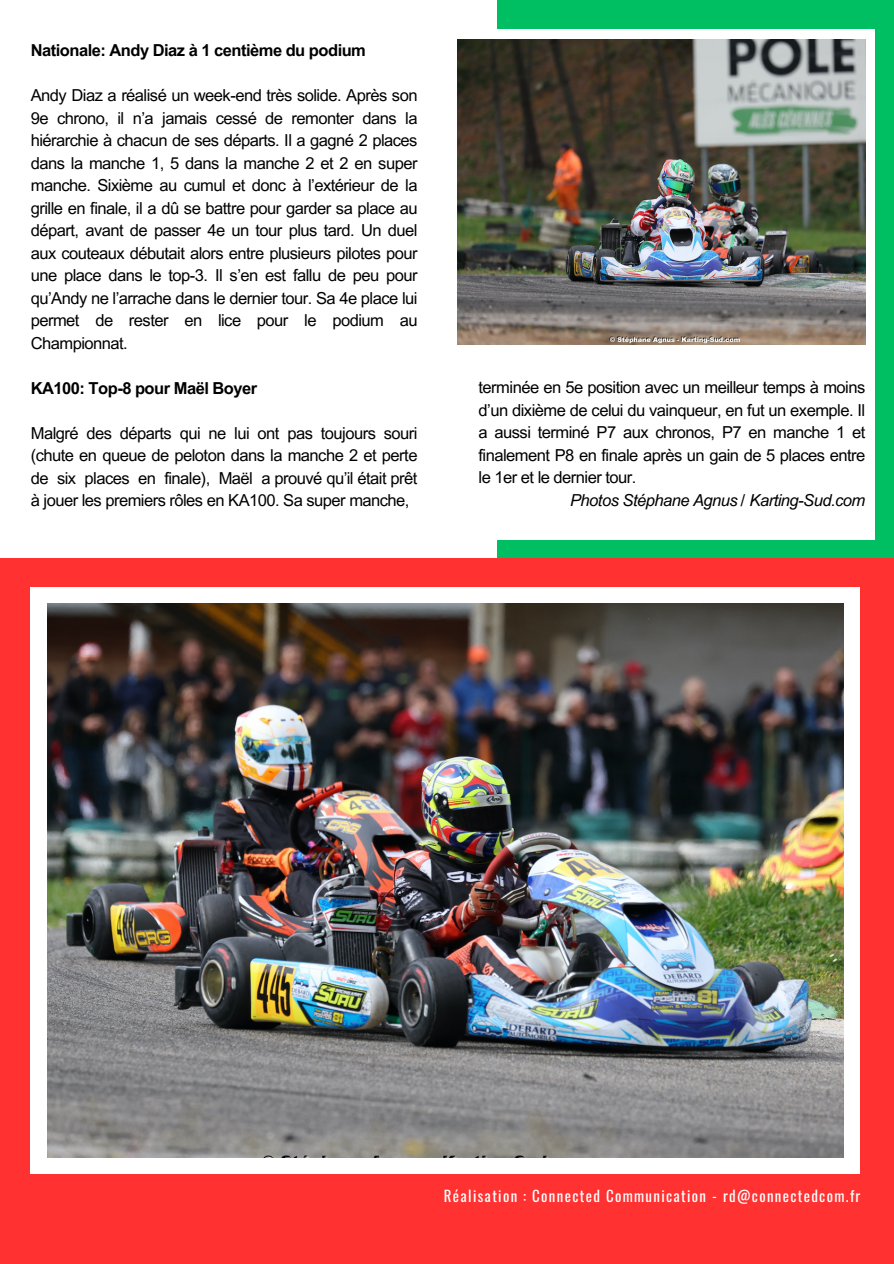
<style>
.page{position:relative;width:894px;height:1264px;background:#fff}
.page>*{position:absolute;margin:0;border:0;box-sizing:border-box;transform-origin:0 0}
.t1{font:16.5px/22.5px "Arial MT Pro";letter-spacing:-.03em;color:#000;text-align:justify}
.t2{font:700 16.5px "Arial MT Pro";letter-spacing:-.03em;color:#000}
.t3{font:italic 16.5px "Arial MT Pro";letter-spacing:-.03em;color:#000}
.t4{font:14.85px "Oswald";letter-spacing:.09em;color:#fff}
</style>
<div class="page">
<div style="left:497px;top:0;width:396px;height:1262px;background:#00bf63"></div>
<div style="left:0;top:558px;width:893px;height:705px;background:#ff3131"></div>
<div style="left:31px;top:588px;width:828px;height:586px;background:#fff"></div>
<img style="left:48px;top:604px;width:795px;height:553px">
<div style="left:445px;top:29px;width:429px;height:325px;background:#fff"></div>
<img style="left:457px;top:40px;width:408px;height:305px">
<div style="left:466px;top:354px;width:409px;height:186px;background:#fff"></div>
<p class="t2" style="left:31px;top:44px;width:336px">Nationale: Andy Diaz à 1 centième du podium</p>
<p class="t1" style="left:31px;top:86px;width:388px">Andy Diaz a réalisé un week-end très solide. Après son 9e chrono, il n’a jamais cessé de remonter dans la hiérarchie à chacun de ses départs. Il a gagné 2 places dans la manche 1, 5 dans la manche 2 et 2 en super manche. Sixième au cumul et donc à l’extérieur de la grille en finale, il a dû se battre pour garder sa place au départ, avant de passer 4e un tour plus tard. Un duel aux couteaux débutait alors entre plusieurs pilotes pour une place dans le top-3. Il s’en est fallu de peu pour qu’Andy ne l’arrache dans le dernier tour. Sa 4e place lui permet de rester en lice pour le podium au Championnat.</p>
<p class="t2" style="left:31px;top:382px;width:228px">KA100: Top-8 pour Maël Boyer</p>
<p class="t1" style="left:31px;top:424px;width:388px">Malgré des départs qui ne lui ont pas toujours souri (chute en queue de peloton dans la manche 2 et perte de six places en finale), Maël a prouvé qu’il était prêt à jouer les premiers rôles en KA100. Sa super manche,</p>
<p class="t1" style="left:478px;top:378px;width:388px">terminée en 5e position avec un meilleur temps à moins d’un dixième de celui du vainqueur, en fut un exemple. Il a aussi terminé P7 aux chronos, P7 en manche 1 et finalement P8 en finale après un gain de 5 places entre le 1er et le dernier tour.</p>
<p class="t3" style="left:570px;top:494px;width:296px">Photos Stéphane Agnus / Karting-Sud.com</p>
<p class="t4" style="left:444px;top:1184px;width:418px">Réalisation : Connected Communication - rd@connectedcom.fr</p>
</div>
